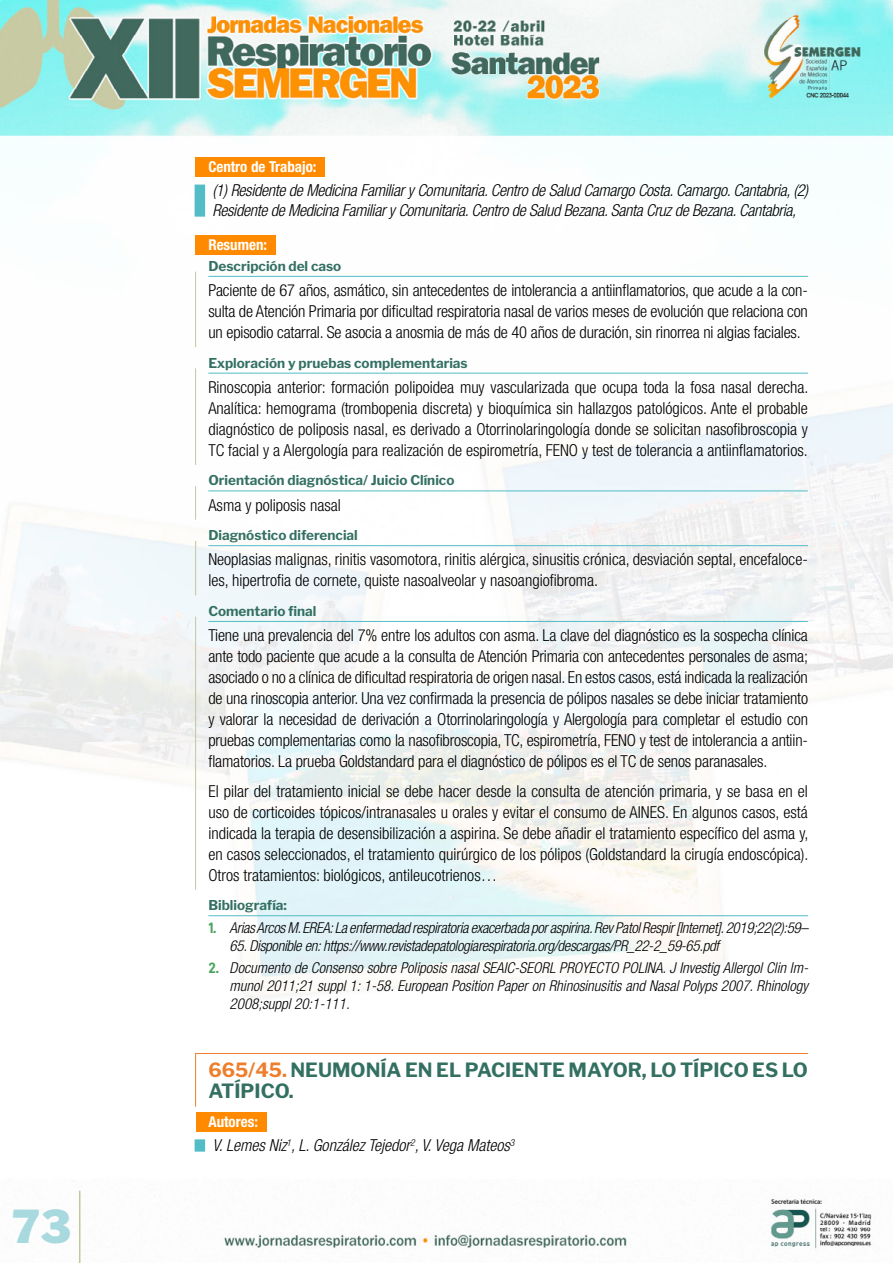
<style>
.page{position:relative;width:893px;height:1263px;background:#fff}
.page>*{position:absolute;margin:0;border:0;box-sizing:border-box;transform-origin:0 0}
.t1{font:900 45px "Libre Franklin";color:#a8d9de}
.t2{font:700 19.5px/21px "Libre Franklin";color:#337062}
.t3{font:300 condensed 16.5px/21px "Helvetica Neue LT Std";color:#000;text-align:justify}
.t4{font:italic 300 condensed 16.5px/19.8px "Helvetica Neue LT Std";letter-spacing:-.02em;color:#000}
.t5{font:italic 300 condensed 16.5px "Helvetica Neue LT Std";color:#000}
.t6{font:italic 300 condensed 15px/18px "Helvetica Neue LT Std";letter-spacing:-.02em;color:#000;text-align:justify}
.t7{font:700 condensed 15px "Helvetica Neue LT Std";color:#fff}
.t8{font:700 13.5px "Libre Franklin";color:#337062}
.s1{font-family:"D DIN Bold";font-weight:400;font-style:normal;font-stretch:normal;color:#48a55a}
.s2{color:#ee7e2b}
</style>
<div class="page">
<img style="left:0;top:0;width:893px;height:1263px">
<hr style="left:79px;top:1191px;width:1px;height:72px;background:#c1c89e">
<div style="left:196px;top:157px;width:129px;height:20px;background:#ff8a00"></div>
<div style="left:195px;top:185px;width:10px;height:32px;background:#52bcc7"></div>
<div style="left:196px;top:235px;width:80px;height:19px;background:#ff8a00"></div>
<hr style="left:208px;top:276px;width:600px;height:1px;background:#52bcc7">
<hr style="left:195px;top:272px;width:1px;height:75px;background:#c1c89e">
<hr style="left:208px;top:373px;width:600px;height:1px;background:#52bcc7">
<hr style="left:195px;top:368px;width:1px;height:97px;background:#c1c89e">
<hr style="left:208px;top:490px;width:600px;height:1px;background:#52bcc7">
<hr style="left:195px;top:486px;width:1px;height:34px;background:#c1c89e">
<hr style="left:208px;top:545px;width:600px;height:1px;background:#52bcc7">
<hr style="left:195px;top:541px;width:1px;height:54px;background:#c1c89e">
<hr style="left:208px;top:621px;width:600px;height:1px;background:#52bcc7">
<hr style="left:195px;top:617px;width:1px;height:273px;background:#c1c89e">
<hr style="left:208px;top:915px;width:600px;height:1px;background:#52bcc7">
<svg style="left:195px;top:1053px;width:614px;height:54px"></svg>
<div style="left:196px;top:1112px;width:71px;height:19px;background:#ff8a00"></div>
<div style="left:195px;top:1139px;width:10px;height:12px;background:#52bcc7"></div>
<h1 class="t1" style="left:12px;top:1199px;width:61px">73</h1>
<p class="t7" style="left:208px;top:158px;width:110px">Centro de Trabajo:</p>
<p class="t4" style="left:213px;top:181px;width:597px">(1) Residente de Medicina Familiar y Comunitaria. Centro de Salud Camargo Costa. Camargo. Cantabria, (2)<br>Residente de Medicina Familiar y Comunitaria. Centro de Salud Bezana. Santa Cruz de Bezana. Cantabria,</p>
<p class="t7" style="left:208px;top:235px;width:60px">Resumen:</p>
<p class="t8" style="left:208px;top:258px;width:134px">Descripción del caso</p>
<p class="t3" style="left:208px;top:280px;width:601px">Paciente de 67 años, asmático, sin antecedentes de intolerancia a antiinflamatorios, que acude a la con&shy;sulta de Atención Primaria por dificultad respiratoria nasal de varios meses de evolución que relaciona con un episodio catarral. Se asocia a anosmia de más de 40 años de duración, sin rinorrea ni algias faciales.</p>
<p class="t8" style="left:208px;top:355px;width:261px">Exploración y pruebas complementarias</p>
<p class="t3" style="left:208px;top:376px;width:602px">Rinoscopia anterior: formación polipoidea muy vascularizada que ocupa toda la fosa nasal derecha.<br>Analítica: hemograma (trombopenia discreta) y bioquímica sin hallazgos patológicos. Ante el probable diagnóstico de poliposis nasal, es derivado a Otorrinolaringología donde se solicitan nasofibroscopia y TC facial y a Alergología para realización de espirometría, FENO y test de tolerancia a antiinflamatorios.</p>
<p class="t8" style="left:208px;top:472px;width:248px">Orientación diagnóstica/ Juicio Clínico</p>
<p class="t3" style="left:208px;top:494px;width:134px">Asma y poliposis nasal</p>
<p class="t8" style="left:208px;top:527px;width:151px">Diagnóstico diferencial</p>
<p class="t3" style="left:208px;top:549px;width:601px">Neoplasias malignas, rinitis vasomotora, rinitis alérgica, sinusitis crónica, desviación septal, encefaloce&shy;les, hipertrofia de cornete, quiste nasoalveolar y nasoangiofibroma.</p>
<p class="t8" style="left:208px;top:603px;width:110px">Comentario final</p>
<p class="t3" style="left:208px;top:625px;width:601px">Tiene una prevalencia del 7% entre los adultos con asma. La clave del diagnóstico es la sospecha clínica ante todo paciente que acude a la consulta de Atención Primaria con antecedentes personales de asma; asociado o no a clínica de dificultad respiratoria de origen nasal. En estos casos, está indicada la realización de una rinoscopia anterior. Una vez confirmada la presencia de pólipos nasales se debe iniciar tratamiento y valorar la necesidad de derivación a Otorrinolaringología y Alergología para completar el estudio con pruebas complementarias como la nasofibroscopia, TC, espirometría, FENO y test de intolerancia a antiin&shy;flamatorios. La prueba Goldstandard para el diagnóstico de pólipos es el TC de senos paranasales.</p>
<p class="t3" style="left:208px;top:780px;width:602px">El pilar del tratamiento inicial se debe hacer desde la consulta de atención primaria, y se basa en el uso de corticoides tópicos/intranasales u orales y evitar el consumo de AINES. En algunos casos, está indicada la terapia de desensibilización a aspirina. Se debe añadir el tratamiento específico del asma y, en casos seleccionados, el tratamiento quirúrgico de los pólipos (Goldstandard la cirugía endoscópica).<br>Otros tratamientos: biológicos, antileucotrienos…</p>
<p class="t8" style="left:208px;top:897px;width:80px">Bibliografía:</p>
<p class="t6" style="left:208px;top:919px;width:601px"><span class="s1">1.</span> Arias Arcos M. EREA: La enfermedad respiratoria exacerbada por aspirina. Rev Patol Respir [Internet]. 2019;22(2):59–</p>
<p class="t6" style="left:230px;top:937px;width:491px">65. Disponible en: https://www.revistadepatologiarespiratoria.org/descargas/PR_22-2_59-65.pdf</p>
<p class="t6" style="left:230px;top:959px;width:580px;text-indent:-21px"><span class="s1">2.</span> Documento de Consenso sobre Poliposis nasal SEAIC-SEORL PROYECTO POLINA. J Investig Allergol Clin Im&shy;munol 2011;21 suppl 1: 1-58. European Position Paper on Rhinosinusitis and Nasal Polyps 2007. Rhinology 2008;suppl 20:1-111.</p>
<p class="t2" style="left:208px;top:1059px;width:601px"><span class="s2">665/45.</span> NEUMONÍA EN EL PACIENTE MAYOR, LO TÍPICO ES LO<br>ATÍPICO.</p>
<p class="t7" style="left:208px;top:1113px;width:51px">Autores:</p>
<p class="t5" style="left:213px;top:1136px;width:303px">V. Lemes Niz<sup>1</sup>, L. González Tejedor<sup>2</sup>, V. Vega Mateos<sup>3</sup></p>
</div>
